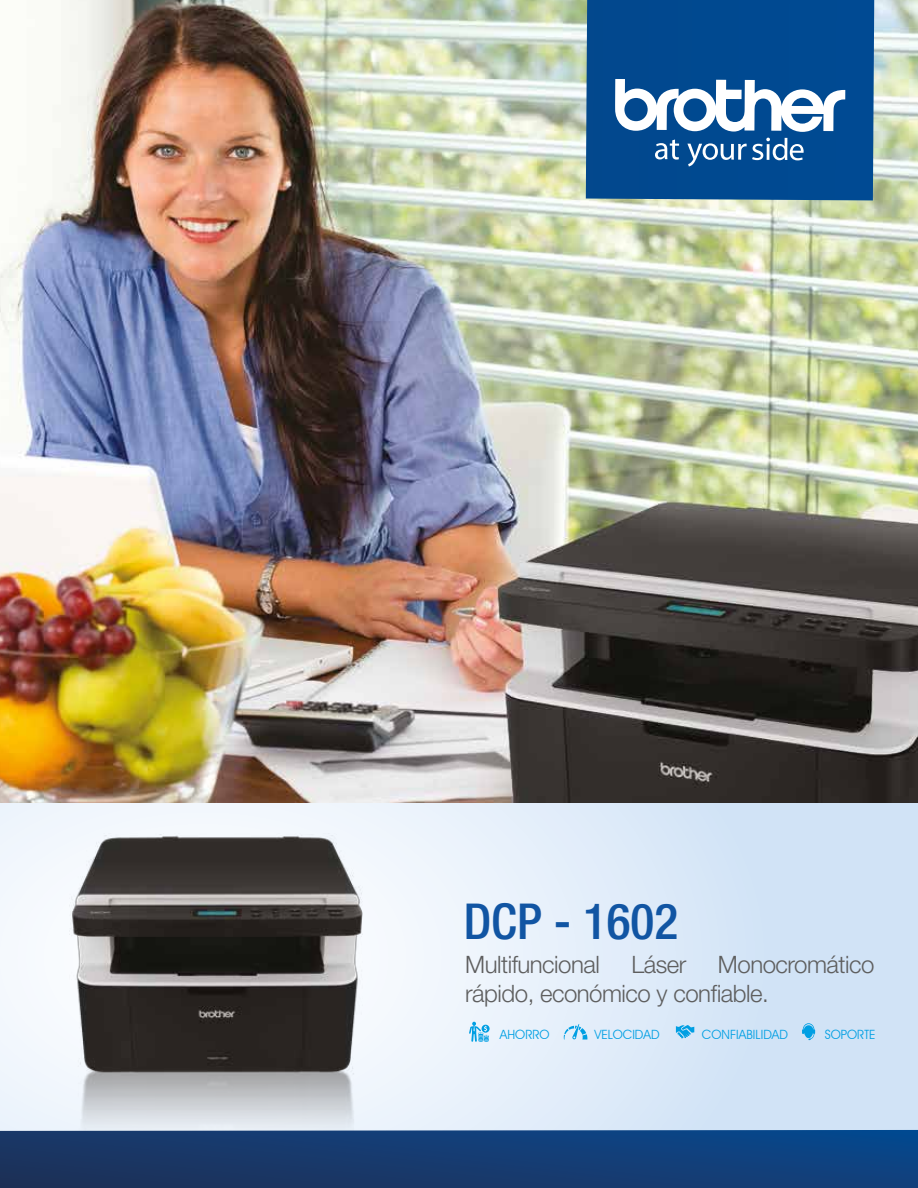
<style>
.page{position:relative;width:918px;height:1188px;background:#fff}
.page>*{position:absolute;margin:0;border:0;box-sizing:border-box;transform-origin:0 0}
.t1{font:500 condensed 49.65px "Helvetica Neue LT Std";color:#1155a3}
.t2{font:300 24px/29.2px "Helvetica Neue LT Std";letter-spacing:-.02em;color:#5e5e5e}
.t3{font:12.75px "Avant Garde IT Cby BT";color:#009fe3}
</style>
<div class="page">
<img style="left:0;top:0;width:918px;height:804px">
<div style="left:0;top:804px;width:918px;height:332px;background:linear-gradient(to right,#fcfdff,#d0e2f6)"></div>
<div style="left:586px;top:0;width:288px;height:200px;background:#004990"></div>
<svg style="left:615px;top:79px;width:230px;height:53px"></svg>
<svg style="left:655px;top:140px;width:24px;height:20px"></svg>
<svg style="left:687px;top:138px;width:117px;height:28px;background:#3a72a9"></svg>
<svg style="left:802px;top:1023px;width:13px;height:17px"></svg>
<svg style="left:469px;top:1022px;width:21px;height:20px"></svg>
<svg style="left:564px;top:1024px;width:23px;height:16px"></svg>
<svg style="left:676px;top:1025px;width:18px;height:14px"></svg>
<img style="left:69px;top:834px;width:295px;height:296px">
<svg style="left:0;top:1130px;width:918px;height:58px;background:#163d72"></svg>
<h1 class="t1" style="left:464px;top:891px;width:216px">DCP - 1602</h1>
<p class="t2" style="left:465px;top:949px;width:411px;text-indent:253px">Monocromático rápido, económico y confiable.</p>
<p class="t2" style="left:465px;top:949px;width:136px">Multifuncional</p>
<p class="t2" style="left:631px;top:949px;width:56px">Láser</p>
<p class="t3" style="left:500px;top:1026px;width:51px">AHORRO</p>
<p class="t3" style="left:594px;top:1026px;width:67px">VELOCIDAD</p>
<p class="t3" style="left:702px;top:1026px;width:88px">CONFIABILIDAD</p>
<p class="t3" style="left:825px;top:1026px;width:52px">SOPORTE</p>
</div>
